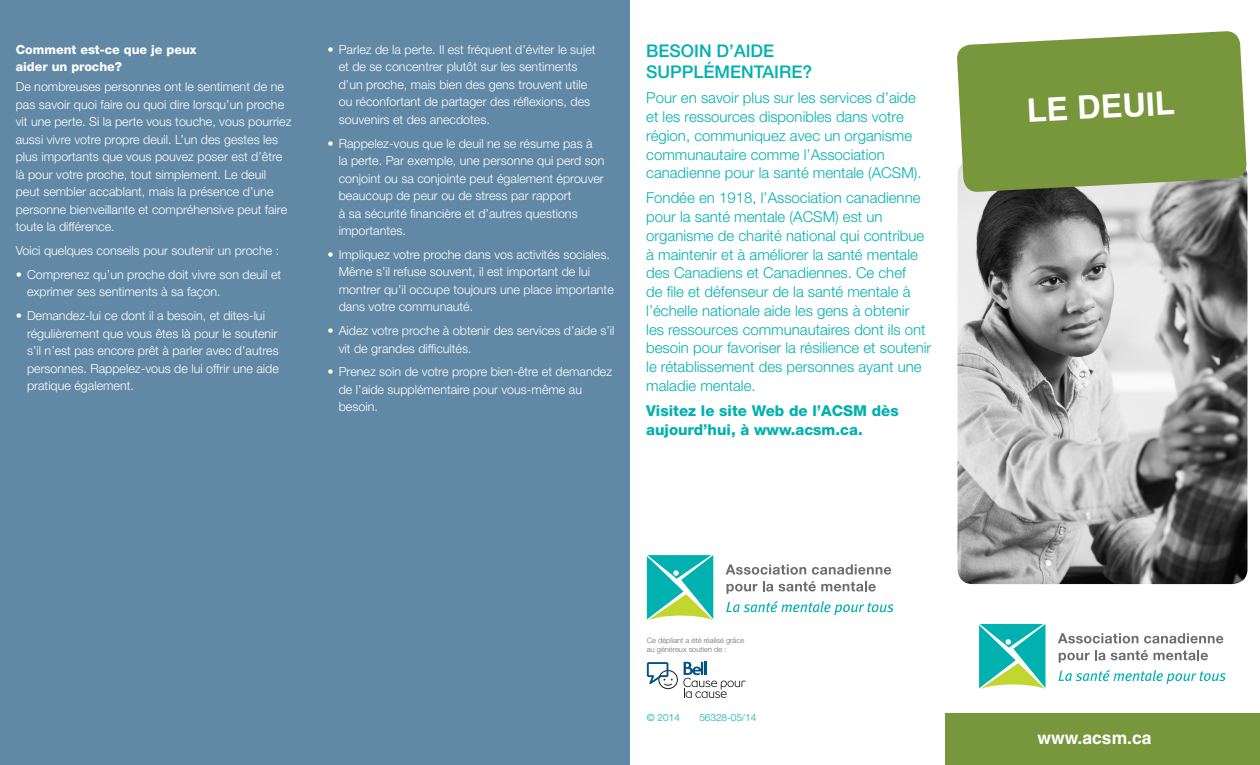
<style>
.page{position:relative;width:1260px;height:765px;background:#fff}
.page>*{position:absolute;margin:0;border:0;box-sizing:border-box;transform-origin:0 0}
.t1{font:700 32.5px "Helvetica";color:#fff}
.Back_panel_heading{font:500 17.5px/21px "Helvetica Neue LT Std";color:#00b1b0}
.t2{font:700 17.5px "Helvetica";color:#fff}
.Back_panel_text{font:300 15px/18.8px "Helvetica Neue LT Std";color:#00b1b0}
.Back_panel_text-2{font:800 15px/18.8px "Helvetica Neue LT Std";color:#00b1b0}
.Body_text{font:300 12.5px/17.5px "Helvetica Neue LT Std";color:#fff}
.Subheading{font:800 12.5px/17.5px "Helvetica Neue LT Std";color:#fff}
.t3{font:300 10px "Helvetica Neue LT Std";color:#00b1b0}
.t4{font:300 7.5px/9px "Helvetica Neue LT Std";color:#6c6d70}
</style>
<div class="page">
<img style="left:958px;top:172px;width:290px;height:412px">
<div style="left:0;top:0;width:630px;height:765px;background:#6189a5"></div>
<svg style="left:957px;top:31px;width:290px;height:162px;background:#829d4d"></svg>
<div style="left:945px;top:714px;width:315px;height:51px;background:#78963c"></div>
<svg style="left:647px;top:555px;width:66px;height:65px;background:#49c4ab"></svg>
<svg style="left:726px;top:564px;width:80px;height:11px"></svg>
<svg style="left:812px;top:564px;width:79px;height:11px"></svg>
<svg style="left:726px;top:584px;width:31px;height:10px"></svg>
<svg style="left:763px;top:581px;width:10px;height:10px"></svg>
<svg style="left:779px;top:581px;width:97px;height:10px"></svg>
<svg style="left:726px;top:601px;width:168px;height:14px"></svg>
<svg style="left:647px;top:662px;width:99px;height:36px"></svg>
<svg style="left:979px;top:624px;width:67px;height:65px;background:#4bc4ac"></svg>
<svg style="left:1058px;top:633px;width:80px;height:11px"></svg>
<svg style="left:1144px;top:633px;width:79px;height:11px"></svg>
<svg style="left:1059px;top:650px;width:46px;height:13px"></svg>
<svg style="left:1111px;top:650px;width:37px;height:10px"></svg>
<svg style="left:1154px;top:650px;width:54px;height:10px"></svg>
<svg style="left:1059px;top:670px;width:167px;height:14px"></svg>
<p class="Subheading" style="left:16px;top:41px;width:182px">Comment est-ce que je peux aider un proche?</p>
<p class="Body_text" style="left:16px;top:78px;width:277px">De nombreuses personnes ont le sentiment de ne pas savoir quoi faire ou quoi dire lorsqu’un proche vit une perte. Si la perte vous touche, vous pourriez aussi vivre votre propre deuil. L’un des gestes les plus importants que vous pouvez poser est d’être là pour votre proche, tout simplement. Le deuil peut sembler accablant, mais la présence d’une personne bienveillante et compréhensive peut faire toute la différence.</p>
<p class="Body_text" style="left:16px;top:242px;width:265px">Voici quelques conseils pour soutenir un proche :</p>
<p class="Body_text" style="left:27px;top:265px;width:256px;text-indent:-11px">• Comprenez qu’un proche doit vivre son deuil et exprimer ses sentiments à sa façon.</p>
<p class="Body_text" style="left:27px;top:307px;width:253px;text-indent:-11px">• Demandez-lui ce dont il a besoin, et dites-lui régulièrement que vous êtes là pour le soutenir s’il n’est pas encore prêt à parler avec d’autres personnes. Rappelez-vous de lui offrir une aide pratique également.</p>
<p class="Body_text" style="left:339px;top:40px;width:258px;text-indent:-11px">• Parlez de la perte. Il est fréquent d’éviter le sujet et de se concentrer plutôt sur les sentiments d’un proche, mais bien des gens trouvent utile ou réconfortant de partager des réflexions, des souvenirs et des anecdotes.</p>
<p class="Body_text" style="left:339px;top:134px;width:267px;text-indent:-11px">• Rappelez-vous que le deuil ne se résume pas à la perte. Par exemple, une personne qui perd son conjoint ou sa conjointe peut également éprouver beaucoup de peur ou de stress par rapport<br>à sa sécurité financière et d’autres questions importantes.</p>
<p class="Body_text" style="left:339px;top:245px;width:277px;text-indent:-11px">• Impliquez votre proche dans vos activités sociales.<br>Même s’il refuse souvent, il est important de lui montrer qu’il occupe toujours une place importante dans votre communauté.</p>
<p class="Body_text" style="left:339px;top:322px;width:277px;text-indent:-11px">• Aidez votre proche à obtenir des services d’aide s’il vit de grandes difficultés.</p>
<p class="Body_text" style="left:339px;top:363px;width:275px;text-indent:-11px">• Prenez soin de votre propre bien-être et demandez de l’aide supplémentaire pour vous-même au besoin.</p>
<p class="Back_panel_heading" style="left:646px;top:41px;width:167px">BESOIN D’AIDE<br>SUPPLÉMENTAIRE?</p>
<p class="Back_panel_text" style="left:646px;top:88px;width:277px">Pour en savoir plus sur les services d’aide et les ressources disponibles dans votre région, communiquez avec un organisme communautaire comme l’Association canadienne pour la santé mentale (ACSM).</p>
<p class="Back_panel_text" style="left:646px;top:188px;width:287px">Fondée en 1918, l’Association canadienne pour la santé mentale (ACSM) est un organisme de charité national qui contribue à maintenir et à améliorer la santé mentale des Canadiens et Canadiennes. Ce chef<br>de file et défenseur de la santé mentale à l’échelle nationale aide les gens à obtenir<br>les ressources communautaires dont ils ont besoin pour favoriser la résilience et soutenir le rétablissement des personnes ayant une maladie mentale.</p>
<p class="Back_panel_text-2" style="left:646px;top:401px;width:254px">Visitez le site Web de l’ACSM dès aujourd’hui, à www.acsm.ca.</p>
<p class="t4" style="left:647px;top:635px;width:99px">Ce dépliant a été réalisé grâce au généreux soutien de :</p>
<p class="t3" style="left:647px;top:711px;width:35px">© 2014</p>
<p class="t3" style="left:699px;top:711px;width:59px">56328-05/14</p>
<p class="t1" style="left:1026px;top:91px;width:150px;rotate:-3deg">LE DEUIL</p>
<p class="t2" style="left:1038px;top:727px;width:116px">www.acsm.ca</p>
</div>
